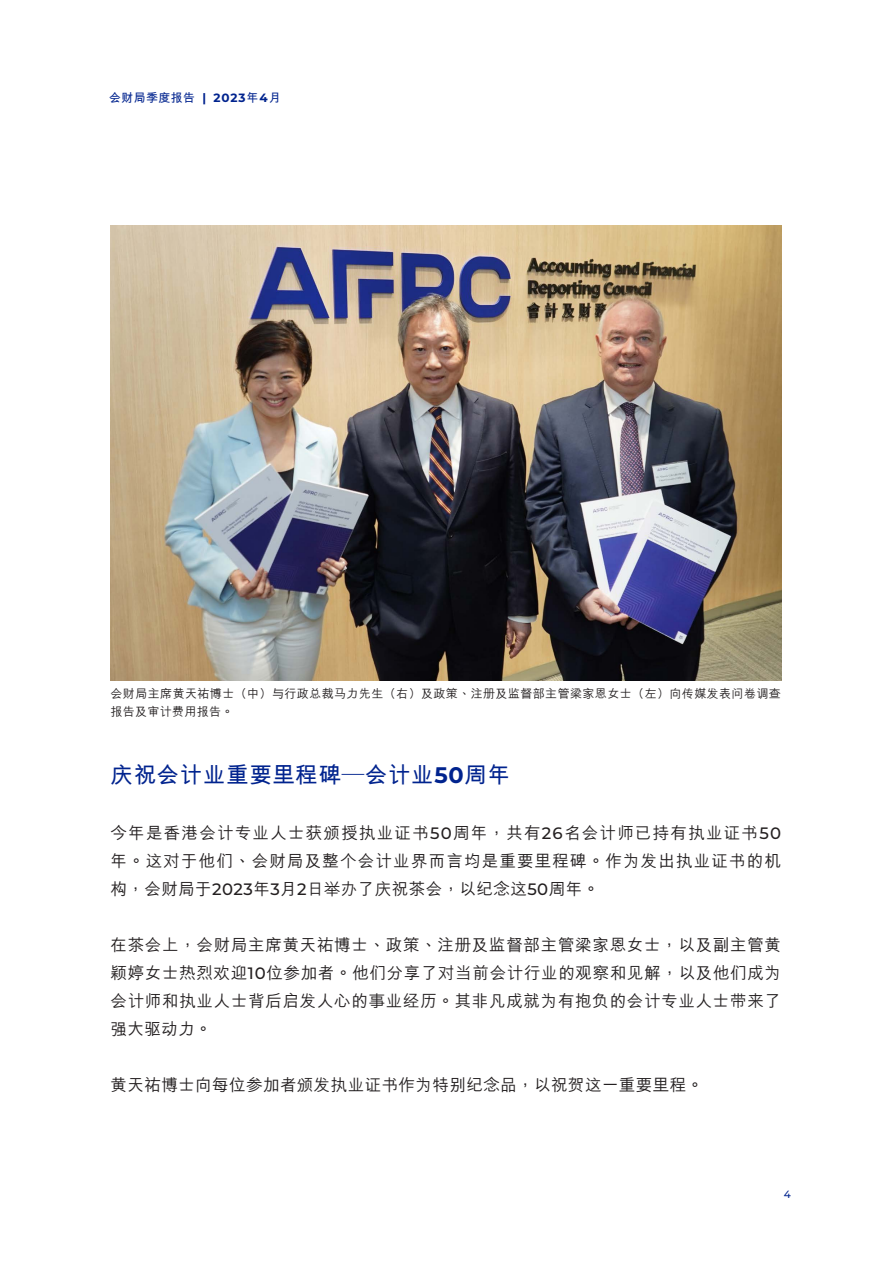
<style>
.page{position:relative;width:893px;height:1263px;background:#fff}
.page>*{position:absolute;margin:0;border:0;box-sizing:border-box;transform-origin:0 0}
.t1{font:700 22.5px "M Hei HKS";letter-spacing:.03em;color:#00238e}
.t2{font:500 16.5px/28px "M Hei HKS";letter-spacing:.045em;color:#231f20;text-align:justify}
.t3{font:500 16.5px "M Hei HKS";letter-spacing:.025em;color:#231f20}
.t4{font:500 12px/18px "M Hei HKS";letter-spacing:.035em;color:#231f20}
.t5{font:700 12px "M Hei HKS";letter-spacing:.03em;color:#00238e}
.t6{font:500 10.5px "Montserrat";color:#00238e}
.s1{font-family:"Montserrat"}
</style>
<div class="page">
<img style="left:111px;top:225px;width:670px;height:455px">
<p class="t5" style="left:109px;top:89px;width:173px">會財局季度報告 <span class="s1">| 2023</span>年<span class="s1">4</span>月</p>
<p class="t4" style="left:111px;top:684px;width:672px">會財局主席黃天祐博士（中）與行政總裁馬力先生（右）及政策、註冊及監督部主管梁家恩女士（左）向傳媒發表問卷調查報告及審計費用報告。</p>
<h1 class="t1" style="left:111px;top:758px;width:401px">慶祝會計業重要里程碑—會計業<span class="s1">50</span>週年</h1>
<p class="t2" style="left:111px;top:817px;width:672px">今年是香港會計專業人士獲頒授執業證書<span class="s1">50</span>週年，共有<span class="s1">26</span>名會計師已持有執業證書<span class="s1">50</span>年。這對於他們、會財局及整個會計業界而言均是重要里程碑。作為發出執業證書的機構，會財局於<span class="s1">2023</span>年<span class="s1">3</span>月<span class="s1">2</span>日舉辦了慶祝茶會，以紀念這<span class="s1">50</span>週年。</p>
<p class="t2" style="left:111px;top:930px;width:672px">在茶會上，會財局主席黃天祐博士、政策、註冊及監督部主管梁家恩女士，以及副主管黃穎婷女士熱烈歡迎<span class="s1">10</span>位參加者。他們分享了對當前會計行業的觀察和見解，以及他們成為會計師和執業人士背後啟發人心的事業經歷。其非凡成就為有抱負的會計專業人士帶來了強大驅動力。</p>
<p class="t3" style="left:111px;top:1073px;width:594px">黃天祐博士向每位參加者頒發執業證書作為特別紀念品，以祝賀這一重要里程。</p>
<p class="t6" style="left:784px;top:1187px;width:9px">4</p>
</div>
